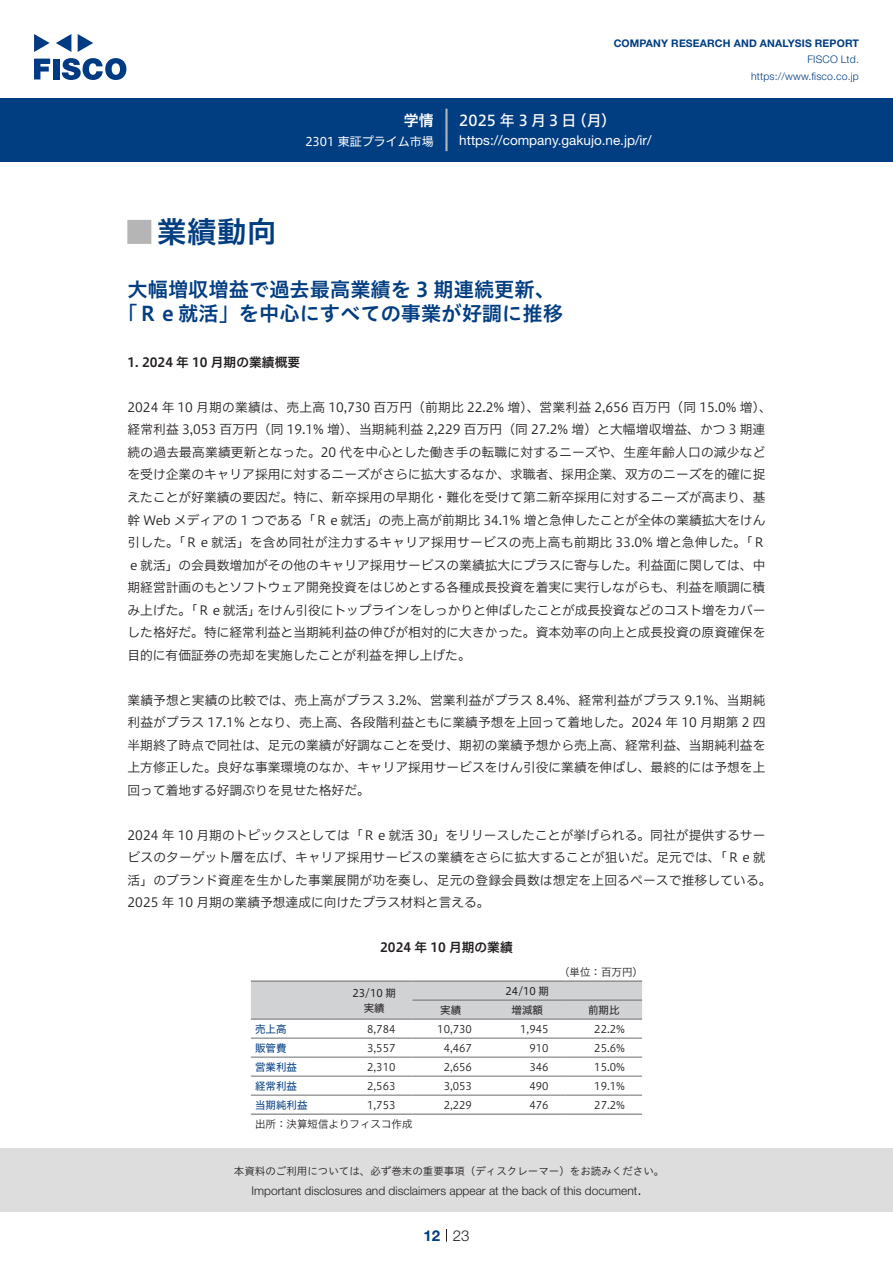
<style>
.page{position:relative;width:893px;height:1263px;background:#fff}
.page>*{position:absolute;margin:0;border:0;box-sizing:border-box;transform-origin:0 0}
.t1{font:30px "Hiragino UD Sans Std N W6";color:#003d81}
.t2{font:24px "Hiragino UD Sans Std N W6";color:#b5b5b6}
.中タイトル{font:20.25px/24px "Hiragino UD Sans Std W6";color:#003d81;text-align:center}
.t3{font:15px "Hiragino UD Sans F Std N W5";letter-spacing:.21em;color:#fff}
.t4{font:300 15px "Helvetica Neue LT Std";color:#231f20}
.t5{font:15px "Hiragino UD Sans F Std N W6";color:#fff}
.t6{font:700 15px "Helvetica Neue LT Std";color:#003d81}
.t7{font:13.5px "Helvetica Neue LT Std";color:#fff}
.本文{font:12.75px/22.5px "Hiragino UD Sans F Std N W3";color:#231f20}
.小タイトル{font:12.75px "Hiragino UD Sans F Std N W6";color:#231f20}
.チャートタイトル{font:12.75px "Hiragino UD Sans F Std N W6";color:#231f20}
.t8{font:300 12px "Helvetica Neue LT Std";color:#231f20}
.t9{font:12px "Hiragino UD Sans F Std N W4";color:#fff}
.表数字{font:10.5px "Hiragino UD Sans F Std N W3";color:#231f20}
.t10{font:10.5px "Hiragino UD Sans Std W3";color:#231f20}
.t11{font:700 10.5px "Helvetica Neue LT Std";letter-spacing:.015em;color:#003d81}
.t12{font:300 10.5px/16.5px "Helvetica Neue LT Std";letter-spacing:.015em;color:#003d81;text-align:right}
.表上{font:10.5px "Hiragino UD Sans F Std N W4";color:#231f20}
.表左{font:10.5px "Hiragino UD Sans F Std N W4";color:#003d81}
.表組み基本スタイル{font:10.5px "Hiragino UD Sans F Std N W3";color:#231f20}
.表単位{font:10.5px "Hiragino UD Sans F Std N W3";color:#231f20}
</style>
<div class="page">
<div style="left:0;top:1148px;width:893px;height:64px;background:#ddd"></div>
<svg style="left:34px;top:59px;width:16px;height:20px"></svg>
<div style="left:53px;top:59px;width:6px;height:20px;background:#003a83"></div>
<svg style="left:62px;top:58px;width:64px;height:22px"></svg>
<svg style="left:34px;top:34px;width:16px;height:18px"></svg>
<svg style="left:78px;top:34px;width:15px;height:18px"></svg>
<svg style="left:56px;top:34px;width:15px;height:18px"></svg>
<div style="left:0;top:98px;width:893px;height:64px;background:#003d81"></div>
<hr style="left:445px;top:109px;width:3px;height:42px;background:#b5b5b6">
<svg style="left:446px;top:1229px;width:1px;height:13px"></svg>
<div style="left:251px;top:982px;width:391px;height:37px;background:#d1d2d4"></div>
<hr style="left:412px;top:1000px;width:77px;height:1px;background:#6c6d70">
<hr style="left:489px;top:1000px;width:77px;height:1px;background:#6c6d70">
<hr style="left:566px;top:1000px;width:76px;height:1px;background:#6c6d70">
<hr style="left:251px;top:1019px;width:85px;height:1px;background:#6c6d70">
<hr style="left:336px;top:1019px;width:76px;height:1px;background:#6c6d70">
<hr style="left:412px;top:1019px;width:77px;height:1px;background:#6c6d70">
<hr style="left:489px;top:1019px;width:77px;height:1px;background:#6c6d70">
<hr style="left:566px;top:1019px;width:76px;height:1px;background:#6c6d70">
<hr style="left:251px;top:1038px;width:85px;height:1px;background:#6c6d70">
<hr style="left:336px;top:1038px;width:76px;height:1px;background:#6c6d70">
<hr style="left:412px;top:1038px;width:77px;height:1px;background:#6c6d70">
<hr style="left:489px;top:1038px;width:77px;height:1px;background:#6c6d70">
<hr style="left:566px;top:1038px;width:76px;height:1px;background:#6c6d70">
<hr style="left:251px;top:1057px;width:85px;height:1px;background:#6c6d70">
<hr style="left:336px;top:1057px;width:76px;height:1px;background:#6c6d70">
<hr style="left:412px;top:1057px;width:77px;height:1px;background:#6c6d70">
<hr style="left:489px;top:1057px;width:77px;height:1px;background:#6c6d70">
<hr style="left:566px;top:1057px;width:76px;height:1px;background:#6c6d70">
<hr style="left:251px;top:1076px;width:85px;height:1px;background:#6c6d70">
<hr style="left:336px;top:1076px;width:76px;height:1px;background:#6c6d70">
<hr style="left:412px;top:1076px;width:77px;height:1px;background:#6c6d70">
<hr style="left:489px;top:1076px;width:77px;height:1px;background:#6c6d70">
<hr style="left:566px;top:1076px;width:76px;height:1px;background:#6c6d70">
<hr style="left:251px;top:1095px;width:85px;height:1px;background:#6c6d70">
<hr style="left:336px;top:1095px;width:76px;height:1px;background:#6c6d70">
<hr style="left:412px;top:1095px;width:77px;height:1px;background:#6c6d70">
<hr style="left:489px;top:1095px;width:77px;height:1px;background:#6c6d70">
<hr style="left:566px;top:1095px;width:76px;height:1px;background:#6c6d70">
<hr style="left:251px;top:980px;width:85px;height:2px;background:#6c6d70">
<hr style="left:336px;top:980px;width:76px;height:2px;background:#6c6d70">
<hr style="left:412px;top:980px;width:77px;height:2px;background:#6c6d70">
<hr style="left:489px;top:980px;width:77px;height:2px;background:#6c6d70">
<hr style="left:566px;top:980px;width:76px;height:2px;background:#6c6d70">
<hr style="left:251px;top:1113px;width:85px;height:2px;background:#6c6d70">
<hr style="left:336px;top:1113px;width:76px;height:2px;background:#6c6d70">
<hr style="left:412px;top:1113px;width:77px;height:2px;background:#6c6d70">
<hr style="left:489px;top:1113px;width:77px;height:2px;background:#6c6d70">
<hr style="left:566px;top:1113px;width:76px;height:2px;background:#6c6d70">
<p class="t5" style="left:404px;top:109px;width:31px">学情</p>
<p class="t9" style="left:305px;top:132px;width:130px">2301 東証プライム市場</p>
<p class="t11" style="left:614px;top:37px;width:247px">COMPANY RESEARCH AND ANALYSIS REPORT</p>
<p class="t12" style="left:751px;top:51px;width:109px">FISCO Ltd. https://www.fisco.co j p.</p>
<p class="t3" style="left:459px;top:109px;width:119px">2025年3月3日</p>
<p class="t3" style="left:572px;top:109px;width:46px">（月(</p>
<p class="t7" style="left:459px;top:132px;width:194px">https://company.gakujo. n e j p. /i r/</p>
<p class="t1" style="left:157px;top:209px;width:121px">業績動向</p>
<p class="t2" style="left:128px;top:213px;width:25px">█</p>
<p class="中タイトル" style="left:117px;top:276px;width:447px">大幅増収増益で過去最高業績を 3 期連続更新、「Ｒｅ就活」を中心にすべての事業が好調に推移</p>
<p class="小タイトル" style="left:128px;top:352px;width:174px">1. 2024 年 10 月期の業績概要</p>
<p class="本文" style="left:128px;top:395px;width:646px">2024 年 10 月期の業績は、売上高 10,730 百万円（前期比 22.2% 増）、営業利益 2,656 百万円（同 15.0% 増、(</p>
<p class="本文" style="left:128px;top:418px;width:639px">経常利益 3,053 百万円（同 19.1% 増）、当期純利益 2,229 百万円（同 27.2% 増）と大幅増収増益、かつ 3 期連</p>
<p class="本文" style="left:128px;top:440px;width:639px">続の過去最高業績更新となった。20 代を中心とした働き手の転職に対するニーズや、生産年齢人口の減少など</p>
<p class="本文" style="left:128px;top:463px;width:639px">を受け企業のキャリア採用に対するニーズがさらに拡大するなか、求職者、採用企業、双方のニーズを的確に捉</p>
<p class="本文" style="left:128px;top:485px;width:639px">えたことが好業績の要因だ。特に、新卒採用の早期化・難化を受けて第二新卒採用に対するニーズが高まり、基</p>
<p class="本文" style="left:128px;top:508px;width:639px">幹 Web メディアの 1 つである「Ｒｅ就活」の売上高が前期比 34.1% 増と急伸したことが全体の業績拡大をけん</p>
<p class="本文" style="left:128px;top:530px;width:639px">引した。「Ｒｅ就活」を含め同社が注力するキャリア採用サービスの売上高も前期比 33.0% 増と急伸した。「Ｒ</p>
<p class="本文" style="left:127px;top:553px;width:639px">ｅ就活」の会員数増加がその他のキャリア採用サービスの業績拡大にプラスに寄与した。利益面に関しては、中</p>
<p class="本文" style="left:128px;top:575px;width:639px">期経営計画のもとソフトウェア開発投資をはじめとする各種成長投資を着実に実行しながらも、利益を順調に積</p>
<p class="本文" style="left:257px;top:598px;width:509px">をけん引役にトップラインをしっかりと伸ばしたことが成長投資などのコスト増をカバー</p>
<p class="本文" style="left:128px;top:598px;width:639px">み上げた。「Ｒｅ就活」<br>した格好だ。特に経常利益と当期純利益の伸びが相対的に大きかった。資本効率の向上と成長投資の原資確保を目的に有価証券の売却を実施したことが利益を押し上げた。</p>
<p class="本文" style="left:128px;top:688px;width:639px;text-align:justify">業績予想と実績の比較では、売上高がプラス 3.2%、営業利益がプラス 8.4%、経常利益がプラス 9.1%、当期純利益がプラス 17.1% となり、売上高、各段階利益ともに業績予想を上回って着地した。2024 年 10 月期第 2 四半期終了時点で同社は、足元の業績が好調なことを受け、期初の業績予想から売上高、経常利益、当期純利益を上方修正した。良好な事業環境のなか、キャリア採用サービスをけん引役に業績を伸ばし、最終的には予想を上回って着地する好調ぶりを見せた格好だ。</p>
<p class="本文" style="left:128px;top:823px;width:646px">2024 年 10 月期のトピックスとしては「Ｒｅ就活 30」をリリースしたことが挙げられる。同社が提供するサービスのターゲット層を広げ、キャリア採用サービスの業績をさらに拡大することが狙いだ。足元では、「Ｒｅ就活」のブランド資産を生かした事業展開が功を奏し、足元の登録会員数は想定を上回るペースで推移している。2025 年 10 月期の業績予想達成に向けたプラス材料と言える。</p>
<p class="チャートタイトル" style="left:380px;top:937px;width:134px">2024 年 10 月期の業績</p>
<p class="表単位" style="left:559px;top:964px;width:85px">（単位：百万円(</p>
<p class="表上" style="left:352px;top:985px;width:45px">23/10 期</p>
<p class="表上" style="left:364px;top:1000px;width:22px">実績</p>
<p class="表上" style="left:506px;top:983px;width:45px">24/10 期</p>
<p class="表上" style="left:588px;top:1002px;width:33px">前期比</p>
<p class="表上" style="left:440px;top:1002px;width:22px">実績</p>
<p class="表上" style="left:511px;top:1002px;width:33px">増減額</p>
<p class="表左" style="left:255px;top:1021px;width:33px">売上高</p>
<p class="表数字" style="left:367px;top:1021px;width:30px">8,784</p>
<p class="表数字" style="left:437px;top:1021px;width:36px">10,730</p>
<p class="表数字" style="left:520px;top:1021px;width:30px">1,945</p>
<p class="表数字" style="left:594px;top:1021px;width:32px">22.2%</p>
<p class="表左" style="left:255px;top:1040px;width:33px">販管費</p>
<p class="表数字" style="left:367px;top:1040px;width:30px">3,557</p>
<p class="表数字" style="left:444px;top:1040px;width:30px">4,467</p>
<p class="表数字" style="left:529px;top:1040px;width:21px">910</p>
<p class="表数字" style="left:594px;top:1040px;width:32px">25.6%</p>
<p class="表左" style="left:255px;top:1059px;width:43px">営業利益</p>
<p class="表数字" style="left:367px;top:1059px;width:30px">2,310</p>
<p class="表数字" style="left:444px;top:1059px;width:30px">2,656</p>
<p class="表数字" style="left:529px;top:1059px;width:21px">346</p>
<p class="表数字" style="left:594px;top:1059px;width:32px">15.0%</p>
<p class="表左" style="left:255px;top:1078px;width:43px">経常利益</p>
<p class="表数字" style="left:367px;top:1078px;width:30px">2,563</p>
<p class="表数字" style="left:444px;top:1078px;width:30px">3,053</p>
<p class="表数字" style="left:529px;top:1078px;width:21px">490</p>
<p class="表数字" style="left:594px;top:1078px;width:32px">19.1%</p>
<p class="表左" style="left:255px;top:1097px;width:54px">当期純利益</p>
<p class="表組み基本スタイル" style="left:255px;top:1116px;width:159px">出所：決算短信よりフィスコ作成</p>
<p class="表数字" style="left:367px;top:1097px;width:30px">1,753</p>
<p class="表数字" style="left:444px;top:1097px;width:30px">2,229</p>
<p class="表数字" style="left:529px;top:1097px;width:21px">476</p>
<p class="表数字" style="left:594px;top:1097px;width:32px">27.2%</p>
<p class="t10" style="left:234px;top:1163px;width:432px">本資料のご利用については、必ず巻末の重要事項（ディスクレーマー）をお読みください。</p>
<p class="t4" style="left:637px;top:1180px;width:6px">.</p>
<p class="t8" style="left:251px;top:1183px;width:387px">Important disclosures and disclaimers appear at the back of this document</p>
<p class="t6" style="left:423px;top:1226px;width:18px">12</p>
<p class="t4" style="left:453px;top:1226px;width:18px">23</p>
</div>
